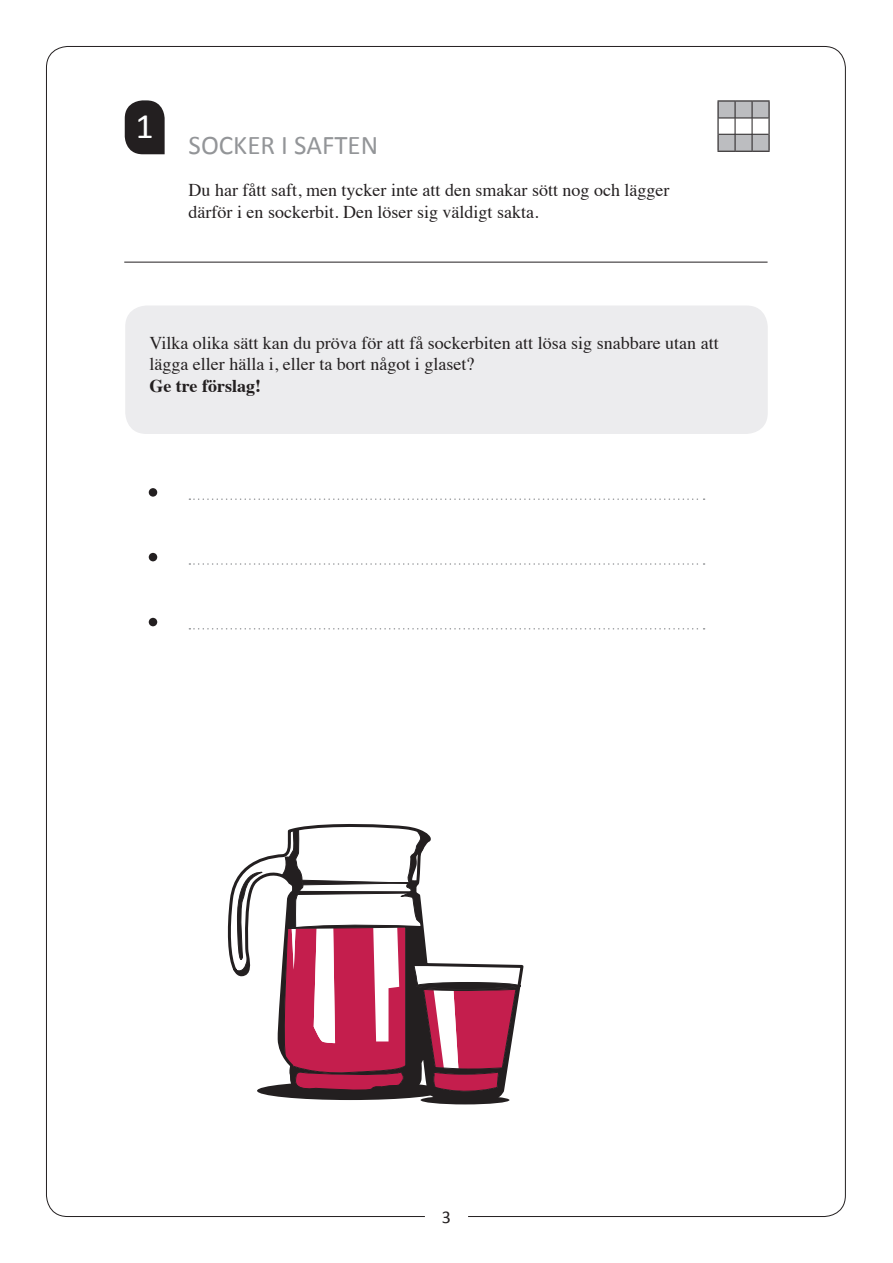
<style>
.page{position:relative;width:893px;height:1263px;background:#fff}
.page>*{position:absolute;margin:0;border:0;box-sizing:border-box;transform-origin:0 0}
.t1{font:36px "Calibri";color:#fff}
.t2{font:27px "Calibri";color:#939598}
.t3{font:18px/21.6px "Times";color:#231f20}
.t4{font:700 18px "Times";color:#231f20}
.t5{font:18px "Calibri";color:#231f20}
</style>
<div class="page">
<svg style="left:125px;top:100px;width:40px;height:54px;background:#393536"></svg>
<hr style="left:124px;top:262px;width:644px;height:1px;background:#231f20">
<div style="left:125px;top:305px;width:643px;height:129px;background:#ececee;border-radius:21px"></div>
<div style="left:149px;top:488px;width:8px;height:9px;background:#231f20;border-radius:50%"></div>
<div style="left:149px;top:553px;width:8px;height:8px;background:#231f20;border-radius:50%"></div>
<div style="left:149px;top:618px;width:8px;height:8px;background:#231f20;border-radius:50%"></div>
<svg style="left:189px;top:498px;width:516px;height:2px"></svg>
<svg style="left:189px;top:563px;width:516px;height:2px"></svg>
<svg style="left:189px;top:628px;width:516px;height:1px"></svg>
<svg style="left:717px;top:100px;width:53px;height:52px"></svg>
<svg style="left:228px;top:824px;width:295px;height:280px"></svg>
<svg style="left:234px;top:828px;width:288px;height:275px"></svg>
<p class="t1" style="left:136px;top:103px;width:20px">1</p>
<p class="t2" style="left:189px;top:129px;width:191px">SOCKER I SAFTEN</p>
<p class="t3" style="left:189px;top:178px;width:482px">Du har fått saft, men tycker inte att den smakar sött nog och lägger därför i en sockerbit. Den löser sig väldigt sakta.</p>
<p class="t3" style="left:149px;top:330px;width:571px">Vilka olika sätt kan du pröva för att få sockerbiten att lösa sig snabbare utan att lägga eller hälla i, eller ta bort något i glaset?</p>
<p class="t4" style="left:149px;top:368px;width:113px">Ge tre förslag!</p>
<p class="t5" style="left:442px;top:1206px;width:11px">3</p>
</div>
